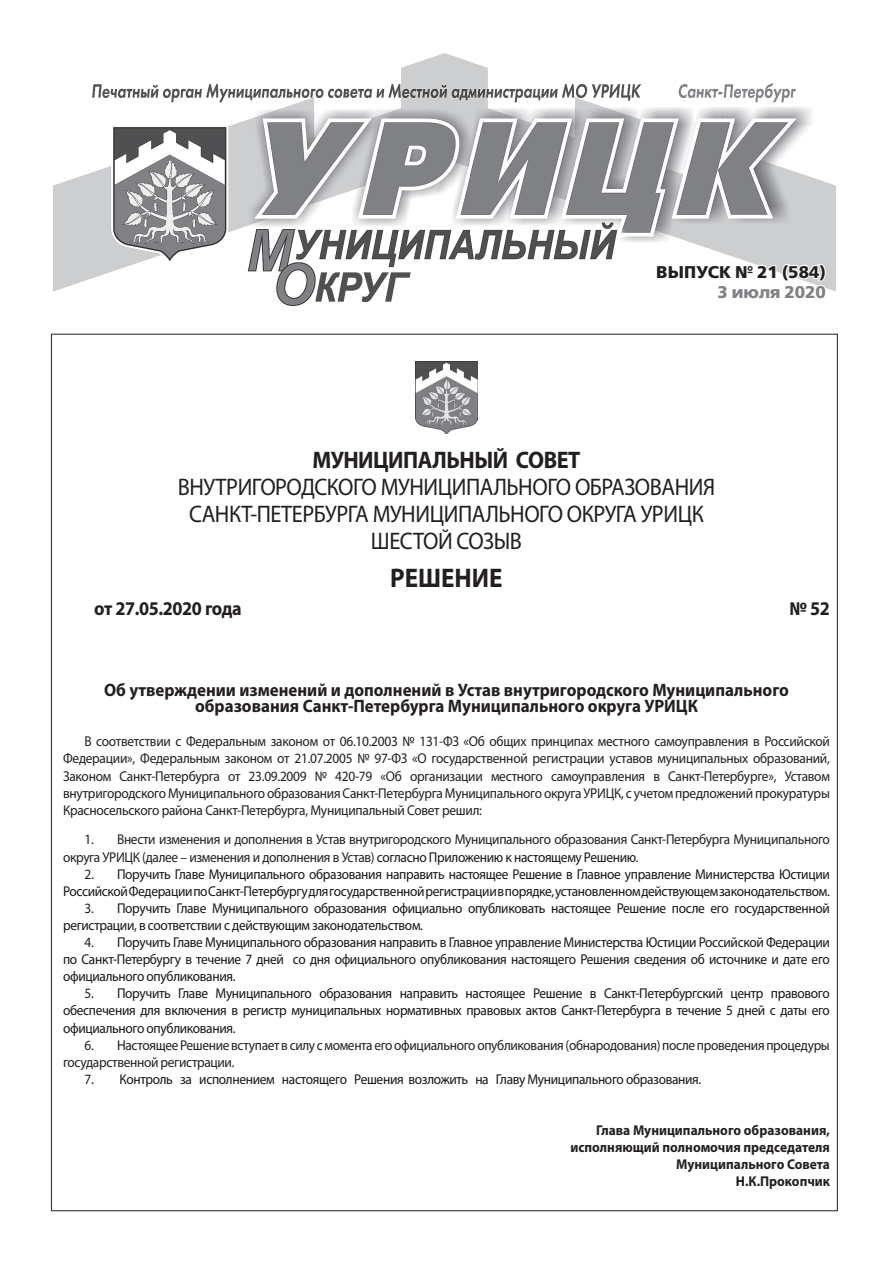
<style>
.page{position:relative;width:893px;height:1263px;background:#fff}
.page>*{position:absolute;margin:0;border:0;box-sizing:border-box;transform-origin:0 0}
.t1{font:700 27px "Myriad Pro";color:#231f20;scale:.93 1}
.t2{font:24px/27px "Myriad Pro";letter-spacing:-.02em;color:#231f20;text-align:center;scale:.93 1}
.t3{font:700 24px "Myriad Pro";letter-spacing:-.02em;color:#231f20;scale:.93 1}
.t4{font:700 19.5px "Myriad Pro";letter-spacing:-.02em;color:#231f20;scale:.93 1}
.t5{font:700 18px/16.5px "Myriad Pro";color:#231f20;text-align:center;scale:.94 1}
.t6{font:700 16.95px "Free Set";letter-spacing:.005em;color:#231f20}
.t7{font:700 16.95px "Free Set";color:#808285}
.t8{font:14.25px/17.1px "Myriad Pro";letter-spacing:-.025em;color:#14171a;text-align:justify;scale:.94 1}
.t9{font:14.25px/17.1px "Myriad Pro";letter-spacing:-.025em;color:#231f20;scale:.94 1}
.t10{font:700 14.25px/17.1px "Myriad Pro";color:#231f20;text-align:right;scale:.94 1}
.s1{color:#14171a}
.s2{color:#231f20}
</style>
<div class="page">
<img style="left:53px;top:53px;width:782px;height:253px">
<svg style="left:655px;top:260px;width:172px;height:75px"></svg>
<img style="left:416px;top:362px;width:61px;height:72px">
<p class="t6" style="left:656px;top:262px;width:171px">ВЫПУСК № 21 (584)</p>
<p class="t7" style="left:717px;top:282px;width:110px">3 июля 2020</p>
<h2 class="t3" style="left:312px;top:444px;width:290px">МУНИЦИПАЛЬНЫЙ СОВЕТ</h2>
<h2 class="t2" style="left:178px;top:473px;width:579px">ВНУТРИГОРОДСКОГО МУНИЦИПАЛЬНОГО ОБРАЗОВАНИЯ<br>САНКТ-ПЕТЕРБУРГА МУНИЦИПАЛЬНОГО ОКРУГА УРИЦК<br>ШЕСТОЙ СОЗЫВ</h2>
<h1 class="t1" style="left:390px;top:560px;width:122px">РЕШЕНИЕ</h1>
<h3 class="t4" style="left:94px;top:595px;width:160px">от 27.05.2020 года</h3>
<h3 class="t4" style="left:790px;top:595px;width:45px">№ 52</h3>
<p class="t5" style="left:104px;top:681px;width:730px">Об утверждении изменений и дополнений в Устав внутригородского Муниципального образования Санкт-Петербурга Муниципального округа УРИЦК</p>
<p class="t9" style="left:63px;top:733px;width:817px;text-align:justify;text-indent:21px">В соответствии с Федеральным законом от 06.10.2003 № 131-ФЗ «Об общих принципах местного самоуправления в Российской Федерации», Федеральным законом от 21.07.2005 № 97-ФЗ «О государственной регистрации уставов муниципальных образований, Законом Санкт-Петербурга от 23.09.2009 № 420-79 «Об организации местного самоуправления в Санкт-Петербурге», Уставом внутригородского Муниципального образования Санкт-Петербурга Муниципального округа УРИЦК, с учетом предложений прокуратуры Красносельского района Санкт-Петербурга, Муниципальный Совет решил:</p>
<p class="t9" style="left:63px;top:831px;width:817px;text-indent:21px">1. Внести изменения и дополнения в Устав внутригородского Муниципального образования Санкт-Петербурга Муниципального округа УРИЦК (далее – изменения и дополнения в Устав) <span class="s1">согласно Приложению к настоящему Решению.</span></p>
<p class="t8" style="left:63px;top:865px;width:817px;text-align:right"><span class="s2">2.</span> Поручить Главе Муниципального образования направить настоящее Решение в Главное управление Министерства Юстиции<br>Российской Федерации по Санкт-Петербургу для государственной регистрации в порядке, установленном действующем законодательством.</p>
<p class="t8" style="left:63px;top:899px;width:817px;text-indent:21px"><span class="s2">3.</span> Поручить Главе Муниципального образования официально опубликовать настоящее Решение после его государственной регистрации, в соответствии с действующим законодательством.</p>
<p class="t8" style="left:63px;top:933px;width:817px;text-indent:21px"><span class="s2">4.</span> Поручить Главе Муниципального образования направить в Главное управление Министерства Юстиции Российской Федерации по Санкт-Петербургу в течение 7 дней со дня официального опубликования настоящего Решения сведения об источнике и дате его официального опубликования.</p>
<p class="t8" style="left:63px;top:985px;width:817px;text-indent:21px"><span class="s2">5.</span> Поручить Главе Муниципального образования направить настоящее Решение в Санкт-Петербургский центр правового обеспечения для включения в регистр муниципальных нормативных правовых актов Санкт-Петербурга в течение 5 дней с даты его официального опубликования.</p>
<p class="t9" style="left:63px;top:1036px;width:817px;text-indent:21px">6. Настоящее Решение вступает в силу с момента его официального опубликования (обнародования) после проведения процедуры государственной регистрации.</p>
<p class="t8" style="left:84px;top:1070px;width:658px"><span class="s2">7.</span> Контроль за исполнением настоящего Решения возложить на Главу Муниципального образования.</p>
<p class="t10" style="left:570px;top:1121px;width:277px">Глава Муниципального образования, исполняющий полномочия председателя<br>Муниципального Совета<br>Н.К.Прокопчик</p>
</div>
